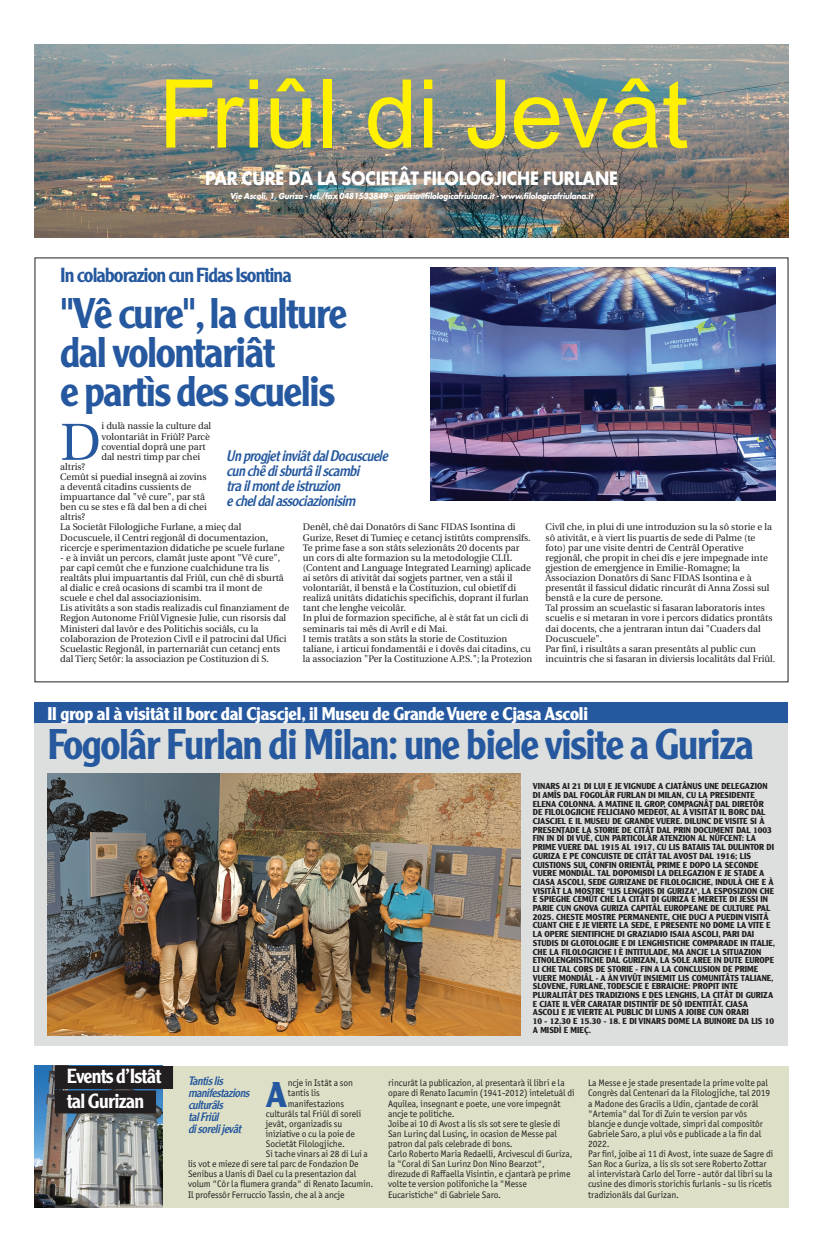
<style>
.page{position:relative;width:823px;height:1253px;background:#fff}
.page>*{position:absolute;margin:0;border:0;box-sizing:border-box;transform-origin:0 0}
.t1{font:95px "Arial";color:#fff101}
.t2{font:52px "Utopia";color:#25589e}
.t3{font:500 42px/39px "Clearface Gothic LH";letter-spacing:-.035em;color:#25589e}
.t4{font:700 35px "Clearface Gothic LH";color:#25589e}
.t5{font:500 20px "Clearface Gothic LH";letter-spacing:-.045em;color:#25589e}
.t6{font:500 20px/24.5px "Clearface Gothic LH";letter-spacing:-.035em;color:#fff}
.t7{font:700 18px "Clearface Gothic LH";letter-spacing:-.01em;color:#fff}
.t8{font:700 18px "Futura";letter-spacing:-.015em;color:#fff;scale:.9 1}
.t9{font:italic 15px/15.1px "Clearface Gothic LH";color:#25589e}
.t10{font:italic 12px/12px "Clearface Gothic LH";letter-spacing:-.055em;color:#25589e}
.t11{font:9.5px/10.1px "Utopia";color:#231f20}
.t12{font:9.5px/10.1px "Officina Sans ITC Std";letter-spacing:-.005em;color:#231f20}
.t13{font:700 8.5px/8.7px "Clearface Gothic LH";color:#231f20}
.t14{font:italic 700 8px "Futura";letter-spacing:-.015em;color:#fff;scale:.9 1}
</style>
<div class="page">
<img style="left:35px;top:44px;width:752px;height:193px">
<img style="left:430px;top:268px;width:345px;height:232px">
<div style="left:35px;top:702px;width:752px;height:344px;background:#dcdfde"></div>
<div style="left:35px;top:702px;width:752px;height:20px;background:#25589e"></div>
<img style="left:47px;top:773px;width:472px;height:263px">
<div style="left:35px;top:1066px;width:752px;height:141px;background:#dddfc6"></div>
<img style="left:35px;top:1066px;width:127px;height:141px">
<div style="left:55px;top:1066px;width:118px;height:23px;background:#231f20"></div>
<div style="left:55px;top:1090px;width:101px;height:23px;background:#231f20"></div>
<h1 class="t1" style="left:158px;top:80px;width:531px">Friûl di Jevât</h1>
<h3 class="t8" style="left:205px;top:170px;width:460px">PAR CURE DA LA SOCIETÂT FILOLOGJICHE FURLANE</h3>
<p class="t14" style="left:230px;top:193px;width:404px">Vie Ascoli, 1, Guriza - tel./fax 0481533849 - gorizia@filologicafriulana.it - www.filologicafriulana.it</p>
<h3 class="t5" style="left:60px;top:268px;width:233px">In colaborazion cun Fidas Isontina</h3>
<h3 class="t3" style="left:60px;top:298px;width:288px">"Vê cure",la culture dal volontariât<br>e partìs des scuelis</h3>
<p class="t11" style="left:101px;top:422px;width:111px">i dulà nassie la culture dal volontariât in Friûl? Parcè covential doprâ une part dal nestri timp par chei</p>
<p class="t11" style="left:60px;top:462px;width:226px">altris?<br>Cemût si puedial insegnâ ai zovins<br>a deventâ citadins cussients de<br>impuartance dal "vê cure", par stâ<br>ben cu se stes e fâ dal ben a di chei<br>altris?<br>La Societât Filologjiche Furlane, a mieç dal Docuscuele, il Centri regjonâl di documentazion, ricercje e sperimentazion didatiche pe scuele furlane</p>
<p class="t11" style="left:60px;top:553px;width:230px">- e à inviât un percors, clamât juste apont "Vê cure", par capî cemût che e funzione cualchidune tra lis realtâts plui impuartantis dal Friûl, cun chê di sburtâ al dialic e creâ ocasions di scambi tra il mont de scuele e chel dal associazionisim.<br>Lis ativitâts a son stadis realizadis cul finanziament de Regjon Autonome Friûl Vignesie Julie, cun risorsis dal Ministeri dal lavôr e des Politichis sociâls, cu la colaborazion de Protezion Civîl e il patrocini dal Ufici Scuelastic Regjonâl, in parternariât cun cetancj ents dal Tierç Setôr: la associazion pe Costituzion di S.</p>
<h2 class="t2" style="left:60px;top:421px;width:42px">D</h2>
<h3 class="t9" style="left:226px;top:449px;width:166px">Un progjet inviât dal Docuscuele cun chê di sburtâ il scambi<br>tra il mont de istruzion<br>e chel dal associazionisim</h3>
<p class="t11" style="left:303px;top:523px;width:231px">Denêl, chê dai Donatôrs di Sanc FIDAS Isontina di Gurize, Reset di Tumieç e cetancj istitûts comprensîfs.<br>Te prime fase a son stâts selezionâts 20 docents par un cors di alte formazion su la metodologjie CLIL (Content and Language Integrated Learning) aplicade ai setôrs di ativitât dai sogjets partner, ven a stâi il volontariât, il benstâ e la Costituzion, cul obietîf di realizâ unitâts didatichis specifichis, doprant il furlan tant che lenghe veicolâr.<br>In plui de formazion specifiche, al è stât fat un cicli di seminaris tai mês di Avrîl e di Mai.<br>I temis tratâts a son stâts la storie de Costituzion taliane, i articui fondamentâi e i dovês dai citadins, cu la associazion "Per la Costituzione A.P.S."; la Protezion</p>
<p class="t11" style="left:545px;top:523px;width:231px">Civîl che, in plui di une introduzion su la sô storie e la sô ativitât, e à viert lis puartis de sede di Palme (te foto) par une visite dentri de Centrâl Operative regjonâl, che propit in chei dîs e jere impegnade inte gjestion de emergjence in Emilie-Romagne; la Associazion Donatôrs di Sanc FIDAS Isontina e à presentât il fassicul didatic rincurât di Anna Zossi sul benstâ e la cure de persone.<br>Tal prossim an scuelastic si fasaran laboratoris intes scuelis e si metaran in vore i percors didatics prontâts dai docents, che a jentraran intun dai "Cuaders dal Docuscuele".<br>Par finî, i risultâts a saran presentâts al public cun incuintris che si fasaran in diviersis localitâts dal Friûl.</p>
<h3 class="t7" style="left:47px;top:707px;width:541px">Il grop al à visitât il borc dal Cjascjel, il Museu de GrandeVuere e Cjasa Ascoli</h3>
<h3 class="t3" style="left:47px;top:729px;width:707px">Fogolâr Furlan di Milan: une biele visite a Guriza</h3>
<p class="t13" style="left:532px;top:783px;width:244px">VINARS AI 21 DI LUI E JE VIGNUDE A CJATÂNUS UNE DELEGAZION DI AMÎS DAL FOGOLÂR FURLAN DI MILAN, CU LA PRESIDENTE ELENA COLONNA. A MATINE IL GROP, COMPAGNÂT DAL DIRETÔR DE FILOLOGJICHE FELICIANO MEDEOT, AL À VISITÂT IL BORC DAL CJASCJEL E IL MUSEU DE GRANDE VUERE. DILUNC DE VISITE SI À PRESENTADE LA STORIE DE CITÂT DAL PRIN DOCUMENT DAL 1003<br>FIN IN DÌ DI VUÊ, CUN PARTICOLÂR ATENZION AL NÛFCENT: LA PRIME VUERE DAL 1915 AL 1917, CU LIS BATAIIS TAL DULINTOR DI GURIZA E PE CONCUISTE DE CITÂT TAL AVOST DAL 1916; LIS CUISTIONS SUL CONFIN ORIENTÂL PRIME E DOPO LA SECONDE VUERE MONDIÂL. TAL DOPOMISDÌ LA DELEGAZION E JE STADE A CJASA ASCOLI, SEDE GURIZANE DE FILOLOGJICHE, INDULÀ CHE E À VISITÂT LA MOSTRE "LIS LENGHIS DI GURIZA", LA ESPOSIZION CHE E SPIEGHE CEMÛT CHE LA CITÂT DI GURIZA E MERETE DI JESSI IN PARIE CUN GNOVA GURIZA CAPITÂL EUROPEANE DE CULTURE PAL 2025. CHESTE MOSTRE PERMANENTE, CHE DUCJ A PUEDIN VISITÂ CUANT CHE E JE VIERTE LA SEDE, E PRESENTE NO DOME LA VITE E LA OPERE SIENTIFICHE DI GRAZIADIO ISAIA ASCOLI, PARI DAI STUDIS DI GLOTOLOGJIE E DI LENGHISTICHE COMPARADE IN ITALIE, CHE LA FILOLOGJICHE I È INTITULADE, MA ANCJE LA SITUAZION ETNOLENGHISTICHE DAL GURIZAN, LA SOLE AREE IN DUTE EUROPE LI CHE TAL CORS DE STORIE - FIN A LA CONCLUSION DE PRIME VUERE MONDIÂL - A ÀN VIVÛT INSIEMIT LIS COMUNITÂTS TALIANE, SLOVENE, FURLANE, TODESCJE E EBRAICHE: PROPIT INTE PLURALITÂT DES TRADIZIONS E DES LENGHIS, LA CITÂT DI GURIZA E CJATE IL VÊR CARATAR DISTINTÎF DE SÔ IDENTITÂT. CJASA ASCOLI E JE VIERTE AL PUBLIC DI LUNIS A JOIBE CUN ORARI<br>10 - 12.30 E 15.30 - 18. E DI VINARS DOME LA BUINORE DA LIS 10<br>A MISDÌ E MIEÇ.</p>
<h3 class="t6" style="left:67px;top:1066px;width:96px">Events d’Istât tal Gurizan</h3>
<p class="t10" style="left:188px;top:1075px;width:65px">Tantis lis manifestazions culturâls<br>tal Friûl<br>di soreli jevât</p>
<p class="t12" style="left:287px;top:1079px;width:67px">ncje in Istât a son</p>
<p class="t12" style="left:287px;top:1089px;width:34px">tantis lis</p>
<p class="t12" style="left:287px;top:1099px;width:58px">manifestazions</p>
<p class="t12" style="left:266px;top:1109px;width:97px">culturâls tal Friûl di soreli</p>
<p class="t12" style="left:266px;top:1119px;width:78px">jevât, organizadis su</p>
<p class="t12" style="left:266px;top:1129px;width:90px">iniziative o cu la poie de</p>
<p class="t12" style="left:266px;top:1139px;width:80px">Societât Filologjiche.</p>
<p class="t12" style="left:266px;top:1150px;width:104px">Si tache vinars ai 28 di Lui a</p>
<p class="t12" style="left:188px;top:1160px;width:172px">lis vot e mieze di sere tal parc de Fondazion De</p>
<p class="t12" style="left:188px;top:1170px;width:170px">Senibus a Uanis di Dael cu la presentazion dal</p>
<p class="t12" style="left:188px;top:1180px;width:187px">volum "Côr la flumera granda" di Renato Iacumin.</p>
<p class="t12" style="left:188px;top:1190px;width:158px">Il professôr Ferruccio Tassin, che al à ancje</p>
<h3 class="t4" style="left:266px;top:1081px;width:23px">A</h3>
<p class="t12" style="left:388px;top:1079px;width:188px">rincurât la publicazion, al presentarà il libri e la opare di Renato Iacumin (1941-2012) inteletuâl di Aquilea, insegnant e poete, une vore impegnât ancje te politiche.<br>Joibe ai 10 di Avost a lis sîs sot sere te glesie di San Lurinç dal Lusinç, in ocasion de Messe pal patron dal paîs celebrade di bons.<br>Carlo Roberto Maria Redaelli, Arcivescul di Guriza, la "Coral di San Lurinz Don Nino Bearzot", direzude di Raffaella Visintin, e cjantarà pe prime volte te version polifoniche la "Messe Eucaristiche" di Gabriele Saro.</p>
<p class="t12" style="left:587px;top:1079px;width:186px">La Messe e je stade presentade la prime volte pal Congrès dal Centenari da la Filologjiche, tal 2019 a Madone des Graciis a Udin, cjantade de corâl "Artemia" dal Tor di Zuin te version par vôs blancje e duncje voltade, simpri dal compositôr Gabriele Saro, a plui vôs e publicade a la fin dal 2022.<br>Par finî, joibe ai 11 di Avost, inte suaze de Sagre di San Roc a Guriza, a lis sîs sot sere Roberto Zottar al intervistarà Carlo del Torre - autôr dal libri su la cusine des dimoris storichis furlanis - su lis ricetis tradizionâls dal Gurizan.</p>
</div>
